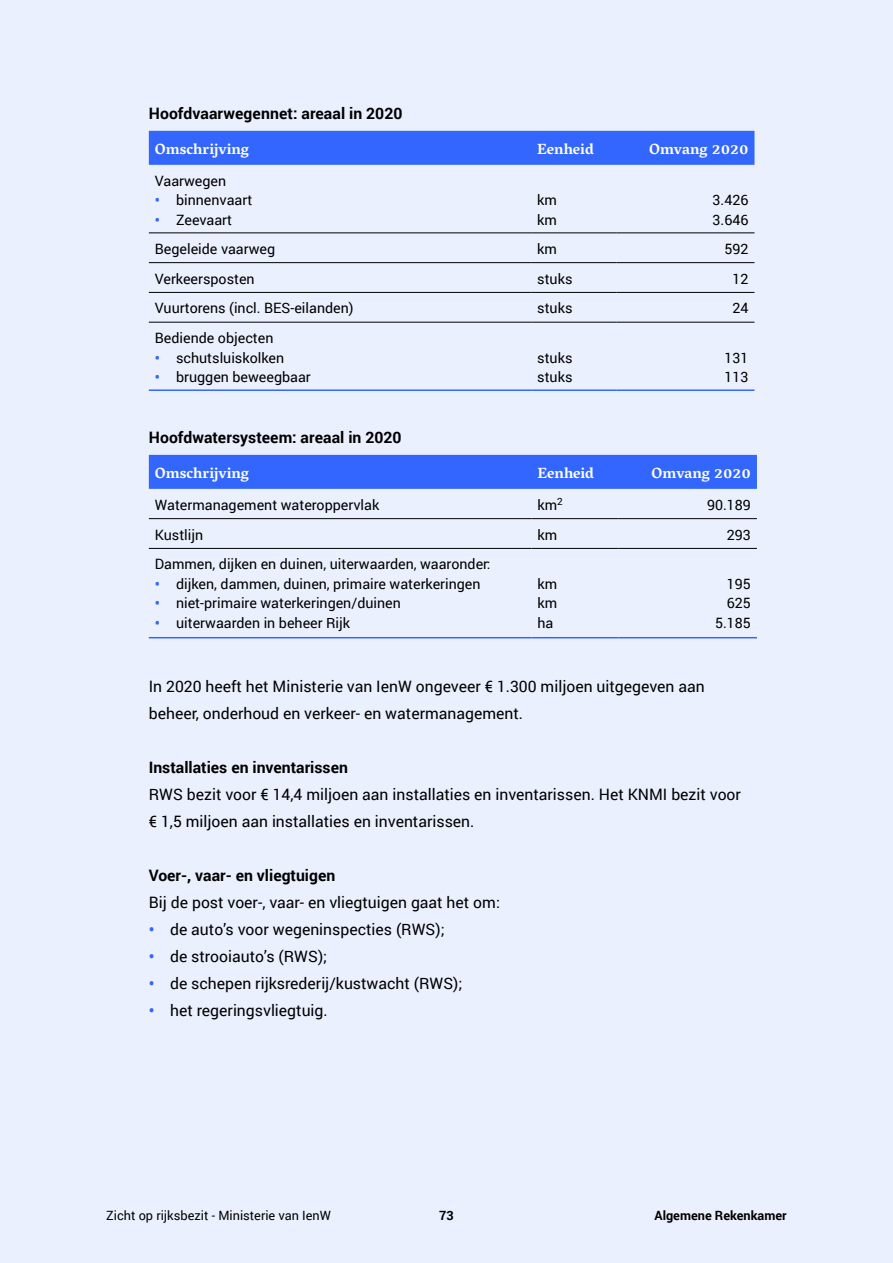
<style>
.page{position:relative;width:893px;height:1263px;background:#ebf0ff}
.page>*{position:absolute;margin:0;border:0;box-sizing:border-box;transform-origin:0 0}
._0_Platte_tekst_-_P{font:15.75px/27px "Roboto";color:#000}
._8a__tabelKop_-_H4{font:700 15.75px "Roboto";letter-spacing:.005em;color:#000}
._1_Bold_-_H4{font:700 15.75px "Roboto";color:#000}
.AR_02_Tabel_Header{font:700 15px "Vesper Libre";color:#fff}
.AR_02_Tabel_Broodtek{font:14.25px "Roboto";color:#000}
.AR_02_Voetregel_en_P{font:12.75px "Roboto";color:#000}
.t1{font:700 12.75px "Roboto";color:#000}
.s1{font-weight:700;color:#36f}
</style>
<div class="page">
<div style="left:149px;top:131px;width:605px;height:34px;background:#36f"></div>
<hr style="left:149px;top:232px;width:382px;height:1px;background:#000">
<hr style="left:531px;top:232px;width:85px;height:1px;background:#000">
<hr style="left:616px;top:232px;width:138px;height:1px;background:#000">
<hr style="left:149px;top:262px;width:382px;height:1px;background:#000">
<hr style="left:531px;top:262px;width:85px;height:1px;background:#000">
<hr style="left:616px;top:262px;width:138px;height:1px;background:#000">
<hr style="left:149px;top:292px;width:382px;height:1px;background:#000">
<hr style="left:531px;top:292px;width:85px;height:1px;background:#000">
<hr style="left:616px;top:292px;width:138px;height:1px;background:#000">
<hr style="left:149px;top:322px;width:382px;height:1px;background:#000">
<hr style="left:531px;top:322px;width:85px;height:1px;background:#000">
<hr style="left:616px;top:322px;width:138px;height:1px;background:#000">
<hr style="left:149px;top:389px;width:382px;height:2px;background:#36f">
<hr style="left:531px;top:389px;width:85px;height:2px;background:#36f">
<hr style="left:616px;top:389px;width:138px;height:2px;background:#36f">
<div style="left:149px;top:455px;width:608px;height:34px;background:#36f"></div>
<hr style="left:149px;top:518px;width:382px;height:1px;background:#000">
<hr style="left:531px;top:518px;width:88px;height:1px;background:#000">
<hr style="left:619px;top:518px;width:138px;height:1px;background:#000">
<hr style="left:149px;top:548px;width:382px;height:1px;background:#000">
<hr style="left:531px;top:548px;width:88px;height:1px;background:#000">
<hr style="left:619px;top:548px;width:138px;height:1px;background:#000">
<hr style="left:149px;top:637px;width:382px;height:1px;background:#36f">
<hr style="left:531px;top:637px;width:88px;height:1px;background:#36f">
<hr style="left:619px;top:637px;width:138px;height:1px;background:#36f">
<h3 class="_8a__tabelKop_-_H4" style="left:149px;top:102px;width:255px">Hoofdvaarwegennet: areaal in 2020</h3>
<p class="AR_02_Tabel_Header" style="left:155px;top:140px;width:96px">Omschrijving</p>
<p class="AR_02_Tabel_Header" style="left:537px;top:140px;width:58px">Eenheid</p>
<p class="AR_02_Tabel_Header" style="left:649px;top:140px;width:101px">Omvang 2020</p>
<p class="AR_02_Tabel_Broodtek" style="left:155px;top:171px;width:73px">Vaarwegen</p>
<p class="AR_02_Tabel_Broodtek" style="left:155px;top:190px;width:99px"><span class="s1">•</span> binnenvaart</p>
<p class="AR_02_Tabel_Broodtek" style="left:155px;top:210px;width:79px"><span class="s1">•</span> Zeevaart</p>
<p class="AR_02_Tabel_Broodtek" style="left:537px;top:190px;width:21px">km</p>
<p class="AR_02_Tabel_Broodtek" style="left:537px;top:210px;width:21px">km</p>
<p class="AR_02_Tabel_Broodtek" style="left:713px;top:190px;width:37px">3.426</p>
<p class="AR_02_Tabel_Broodtek" style="left:713px;top:210px;width:37px">3.646</p>
<p class="AR_02_Tabel_Broodtek" style="left:155px;top:239px;width:122px">Begeleide vaarweg</p>
<p class="AR_02_Tabel_Broodtek" style="left:537px;top:239px;width:21px">km</p>
<p class="AR_02_Tabel_Broodtek" style="left:724px;top:239px;width:26px">592</p>
<p class="AR_02_Tabel_Broodtek" style="left:155px;top:268px;width:101px">Verkeersposten</p>
<p class="AR_02_Tabel_Broodtek" style="left:537px;top:268px;width:37px">stuks</p>
<p class="AR_02_Tabel_Broodtek" style="left:732px;top:268px;width:18px">12</p>
<p class="AR_02_Tabel_Broodtek" style="left:155px;top:298px;width:200px">Vuurtorens (incl. BES-eilanden)</p>
<p class="AR_02_Tabel_Broodtek" style="left:537px;top:298px;width:37px">stuks</p>
<p class="AR_02_Tabel_Broodtek" style="left:732px;top:298px;width:18px">24</p>
<p class="AR_02_Tabel_Broodtek" style="left:155px;top:328px;width:120px">Bediende objecten</p>
<p class="AR_02_Tabel_Broodtek" style="left:155px;top:347px;width:131px"><span class="s1">•</span> schutsluiskolken</p>
<p class="AR_02_Tabel_Broodtek" style="left:155px;top:367px;width:157px"><span class="s1">•</span> bruggen beweegbaar</p>
<p class="AR_02_Tabel_Broodtek" style="left:537px;top:347px;width:37px">stuks</p>
<p class="AR_02_Tabel_Broodtek" style="left:537px;top:367px;width:37px">stuks</p>
<p class="AR_02_Tabel_Broodtek" style="left:724px;top:347px;width:26px">131</p>
<p class="AR_02_Tabel_Broodtek" style="left:724px;top:367px;width:26px">113</p>
<h3 class="_8a__tabelKop_-_H4" style="left:149px;top:426px;width:254px">Hoofdwatersysteem: areaal in 2020</h3>
<p class="AR_02_Tabel_Header" style="left:155px;top:464px;width:96px">Omschrijving</p>
<p class="AR_02_Tabel_Header" style="left:537px;top:464px;width:58px">Eenheid</p>
<p class="AR_02_Tabel_Header" style="left:652px;top:464px;width:101px">Omvang 2020</p>
<p class="AR_02_Tabel_Broodtek" style="left:155px;top:495px;width:226px">Watermanagement wateroppervlak</p>
<p class="AR_02_Tabel_Broodtek" style="left:537px;top:495px;width:27px">km<sup>2</sup></p>
<p class="AR_02_Tabel_Broodtek" style="left:707px;top:495px;width:45px">90.189</p>
<p class="AR_02_Tabel_Broodtek" style="left:155px;top:524px;width:50px">Kustlijn</p>
<p class="AR_02_Tabel_Broodtek" style="left:537px;top:524px;width:21px">km</p>
<p class="AR_02_Tabel_Broodtek" style="left:727px;top:524px;width:26px">293</p>
<p class="AR_02_Tabel_Broodtek" style="left:155px;top:554px;width:337px">Dammen, dijken en duinen, uiterwaarden, waaronder:</p>
<p class="AR_02_Tabel_Broodtek" style="left:155px;top:574px;width:327px"><span class="s1">•</span> dijken, dammen, duinen, primaire waterkeringen</p>
<p class="AR_02_Tabel_Broodtek" style="left:155px;top:593px;width:247px"><span class="s1">•</span> niet-primaire waterkeringen/duinen</p>
<p class="AR_02_Tabel_Broodtek" style="left:155px;top:613px;width:197px"><span class="s1">•</span> uiterwaarden in beheer Rijk</p>
<p class="AR_02_Tabel_Broodtek" style="left:537px;top:574px;width:21px">km</p>
<p class="AR_02_Tabel_Broodtek" style="left:537px;top:593px;width:21px">km</p>
<p class="AR_02_Tabel_Broodtek" style="left:537px;top:613px;width:17px">ha</p>
<p class="AR_02_Tabel_Broodtek" style="left:727px;top:574px;width:26px">195</p>
<p class="AR_02_Tabel_Broodtek" style="left:727px;top:593px;width:26px">625</p>
<p class="AR_02_Tabel_Broodtek" style="left:715px;top:613px;width:37px">5.185</p>
<p class="_0_Platte_tekst_-_P" style="left:149px;top:672px;width:557px">In 2020 heeft het Ministerie van IenW ongeveer € 1.300 miljoen uitgegeven aan beheer, onderhoud en verkeer- en watermanagement.</p>
<p class="_1_Bold_-_H4" style="left:149px;top:756px;width:201px">Installaties en inventarissen</p>
<p class="_0_Platte_tekst_-_P" style="left:149px;top:780px;width:594px">RWS bezit voor € 14,4 miljoen aan installaties en inventarissen. Het KNMI bezit voor € 1,5 miljoen aan installaties en inventarissen.</p>
<p class="_1_Bold_-_H4" style="left:149px;top:864px;width:188px">Voer-, vaar- en vliegtuigen</p>
<p class="_0_Platte_tekst_-_P" style="left:149px;top:888px;width:353px">Bij de post voer-, vaar- en vliegtuigen gaat het om:</p>
<p class="_0_Platte_tekst_-_P" style="left:149px;top:915px;width:297px"><span class="s1">•</span> de auto’s voor wegeninspecties (RWS);</p>
<p class="_0_Platte_tekst_-_P" style="left:149px;top:942px;width:180px"><span class="s1">•</span> de strooiauto’s (RWS);</p>
<p class="_0_Platte_tekst_-_P" style="left:149px;top:969px;width:315px"><span class="s1">•</span> de schepen rijksrederij/kustwacht (RWS);</p>
<p class="_0_Platte_tekst_-_P" style="left:149px;top:996px;width:180px"><span class="s1">•</span> het regeringsvliegtuig.</p>
<p class="AR_02_Voetregel_en_P" style="left:106px;top:1207px;width:226px">Zicht op rijksbezit - Ministerie van IenW</p>
<p class="t1" style="left:439px;top:1207px;width:16px">73</p>
<p class="t1" style="left:654px;top:1207px;width:134px">Algemene Rekenkamer</p>
</div>
